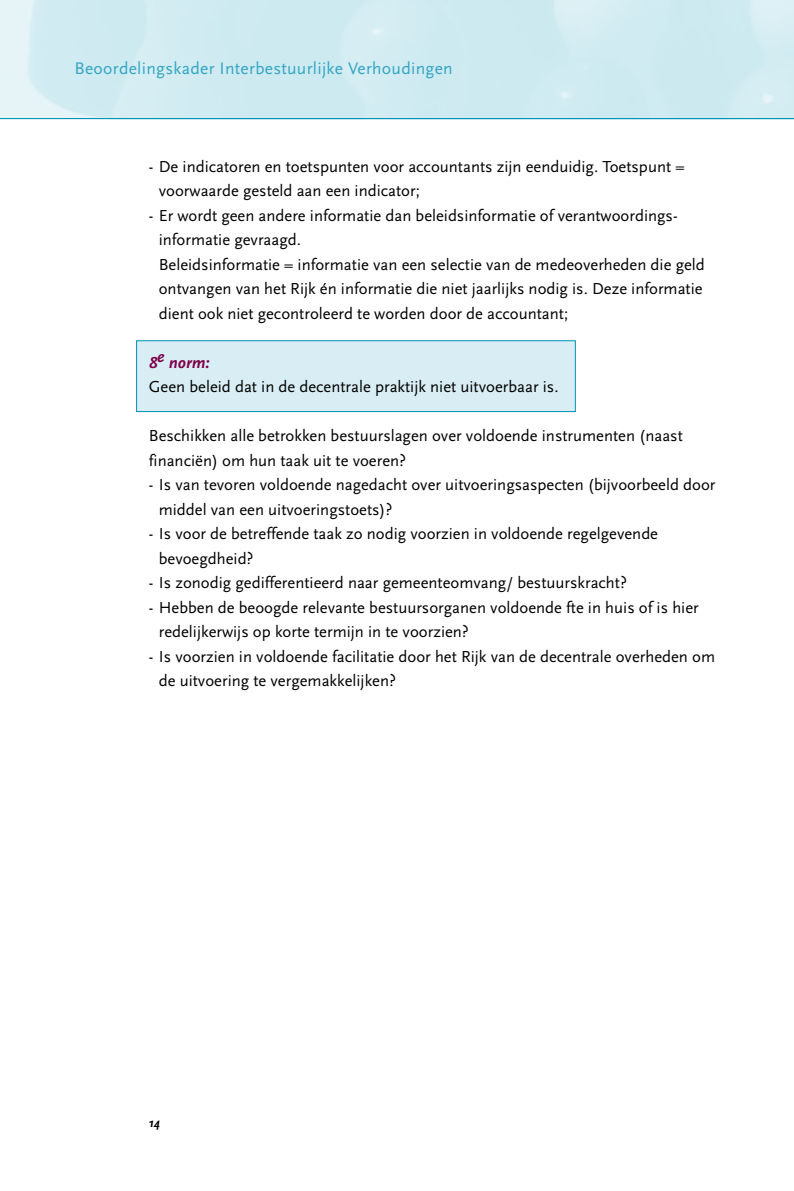
<style>
.page{position:relative;width:794px;height:1191px;background:#fff}
.page>*{position:absolute;margin:0;border:0;box-sizing:border-box;transform-origin:0 0}
.t1{font:17.5px "Scala Sans";letter-spacing:.015em;color:#33a6c3}
.t2{font:16.62px/24.5px "Scala Sans";color:#000}
.t3{font:italic 700 16.62px "Scala Sans";color:#7e004b}
.t4{font:italic 700 13.12px "Scala Sans";color:#000}
</style>
<div class="page">
<div style="left:137px;top:341px;width:438px;height:70px;background:#d9eef4"></div>
<div style="left:136px;top:340px;width:439px;height:72px;border:1px solid #0090b3"></div>
<hr style="left:0;top:118px;width:794px;height:1px;background:#0090b3">
<p class="t1" style="left:74px;top:62px;width:380px">Beoordelingskader Interbestuurlijke Verhoudingen</p>
<p class="t2" style="left:159px;top:156px;width:527px;text-indent:-10px">- De indicatoren en toetspunten voor accountants zijn eenduidig. Toetspunt = voorwaarde gesteld aan een indicator;</p>
<p class="t2" style="left:159px;top:205px;width:547px;text-indent:-10px">- Er wordt geen andere informatie dan beleidsinformatie of verantwoordings&shy;informatie gevraagd.<br>Beleidsinformatie = informatie van een selectie van de medeoverheden die geld ontvangen van het Rijk én informatie die niet jaarlijks nodig is. Deze informatie dient ook niet gecontroleerd te worden door de accountant;</p>
<p class="t3" style="left:149px;top:357px;width:62px">8e norm:</p>
<p class="t2" style="left:149px;top:376px;width:411px">Geen beleid dat in de decentrale praktijk niet uitvoerbaar is.</p>
<p class="t2" style="left:149px;top:425px;width:535px">Beschikken alle betrokken bestuurslagen over voldoende instrumenten (naast financiën) om hun taak uit te voeren?</p>
<p class="t2" style="left:159px;top:474px;width:558px;text-indent:-10px">- Is van tevoren voldoende nagedacht over uitvoeringsaspecten (bijvoorbeeld door middel van een uitvoeringstoets)?</p>
<p class="t2" style="left:159px;top:523px;width:501px;text-indent:-10px">- Is voor de betreffende taak zo nodig voorzien in voldoende regelgevende bevoegdheid?</p>
<p class="t2" style="left:149px;top:572px;width:479px">- Is zonodig gedifferentieerd naar gemeenteomvang/ bestuurskracht?</p>
<p class="t2" style="left:159px;top:597px;width:541px;text-indent:-10px">- Hebben de beoogde relevante bestuursorganen voldoende fte in huis of is hier redelijkerwijs op korte termijn in te voorzien?</p>
<p class="t2" style="left:159px;top:646px;width:558px;text-indent:-10px">- Is voorzien in voldoende facilitatie door het Rijk van de decentrale overheden om de uitvoering te vergemakkelijken?</p>
<p class="t4" style="left:149px;top:1118px;width:13px">14</p>
</div>
